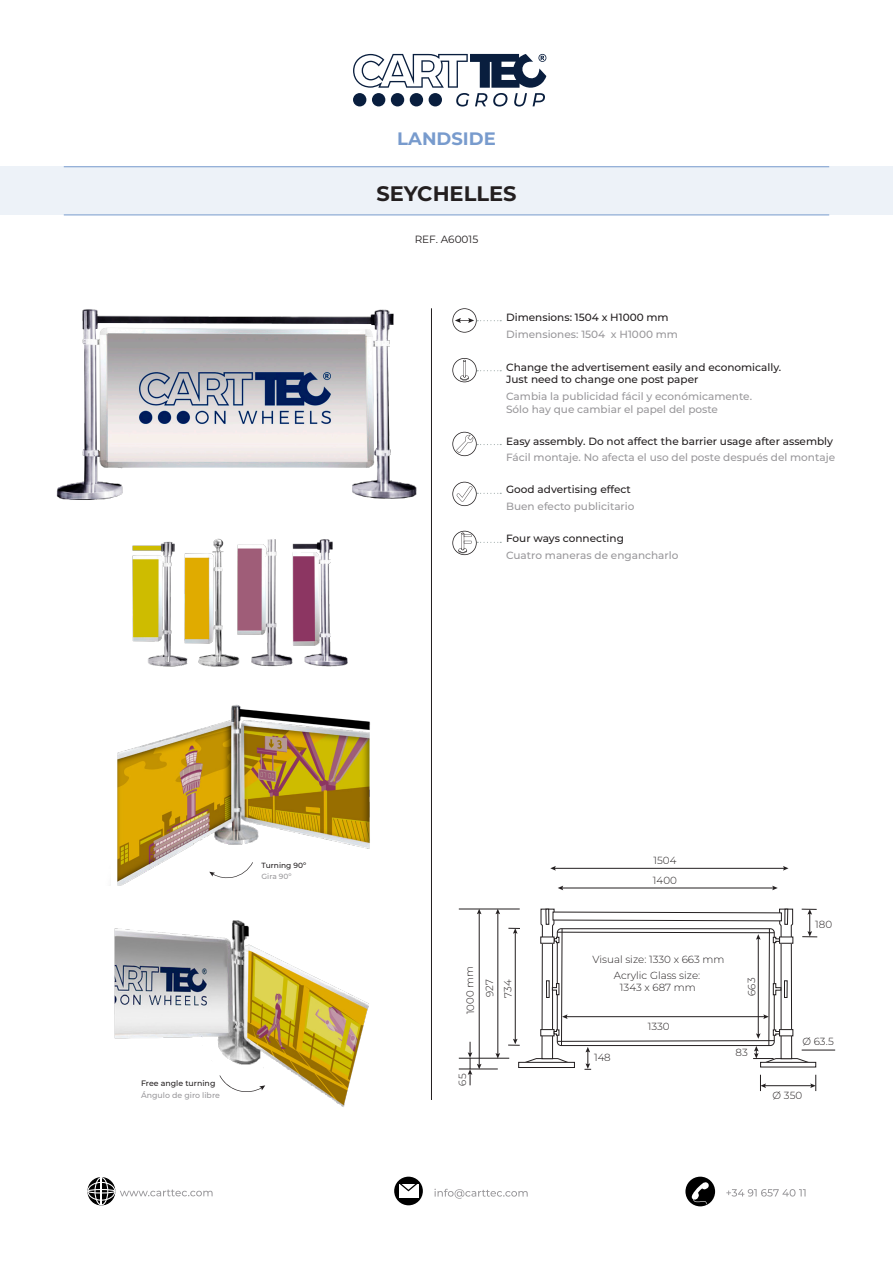
<style>
.page{position:relative;width:893px;height:1263px;background:#fff}
.page>*{position:absolute;margin:0;border:0;box-sizing:border-box;transform-origin:0 0}
.t1{font:700 21px "Montserrat";color:#231f20}
.t2{font:700 18px "Montserrat";color:#789bcd}
.t3{font:500 10.5px/12.6px "Montserrat";color:#99989b}
.t4{font:500 10.5px/12.6px "Montserrat";color:#231f20}
.t5{font:10.5px "Montserrat";color:#231f20}
.t6{font:300 10.35px/19.6px "Montserrat";color:#231f20;text-align:center}
.t7{font:500 7.8px "Montserrat";color:#99989b}
.t8{font:500 7.8px "Montserrat";color:#231f20}
.t9{font:500 7.5px "Montserrat";color:#231f20}
.t10{font:500 7.5px "Montserrat";color:#99989b}
</style>
<div class="page">
<div style="left:0;top:166px;width:893px;height:49px;background:#edf2f8"></div>
<hr style="left:64px;top:166px;width:765px;height:1px;background:#789bcd">
<hr style="left:64px;top:215px;width:765px;height:1px;background:#789bcd">
<div style="left:394px;top:1177px;width:29px;height:28px;background:#000;border-radius:50%"></div>
<div style="left:399px;top:1184px;width:19px;height:14px;background:#fff"></div>
<svg style="left:399px;top:1184px;width:20px;height:7px"></svg>
<svg style="left:434px;top:1189px;width:94px;height:10px"></svg>
<svg style="left:87px;top:1177px;width:126px;height:28px"></svg>
<div style="left:685px;top:1177px;width:30px;height:29px;background:#000;border-radius:50%"></div>
<svg style="left:692px;top:1182px;width:17px;height:22px"></svg>
<svg style="left:726px;top:1189px;width:79px;height:7px"></svg>
<svg style="left:353px;top:54px;width:193px;height:53px"></svg>
<img style="left:56px;top:309px;width:361px;height:191px">
<hr style="left:479px;top:912px;width:1px;height:153px;background:#231f20">
<svg style="left:477px;top:910px;width:4px;height:4px"></svg>
<hr style="left:554px;top:868px;width:231px;height:1px;background:#231f20">
<svg style="left:783px;top:866px;width:5px;height:4px"></svg>
<svg style="left:550px;top:866px;width:6px;height:4px"></svg>
<hr style="left:561px;top:888px;width:213px;height:1px;background:#231f20">
<svg style="left:772px;top:886px;width:6px;height:4px"></svg>
<svg style="left:558px;top:886px;width:5px;height:4px"></svg>
<hr style="left:459px;top:1058px;width:50px;height:1px;background:#231f20">
<hr style="left:459px;top:909px;width:61px;height:1px;background:#231f20">
<hr style="left:459px;top:1068px;width:39px;height:1px;background:#231f20">
<hr style="left:802px;top:1050px;width:33px;height:1px;background:#231f20">
<img style="left:132px;top:538px;width:216px;height:129px">
<img style="left:117px;top:705px;width:253px;height:181px">
<svg style="left:209px;top:862px;width:44px;height:17px"></svg>
<img style="left:114px;top:920px;width:255px;height:187px">
<svg style="left:219px;top:1075px;width:46px;height:18px"></svg>
<hr style="left:431px;top:308px;width:1px;height:792px;background:#231f20">
<svg style="left:452px;top:308px;width:49px;height:25px"></svg>
<svg style="left:452px;top:358px;width:49px;height:24px"></svg>
<svg style="left:452px;top:432px;width:49px;height:24px"></svg>
<svg style="left:452px;top:482px;width:49px;height:24px"></svg>
<svg style="left:452px;top:531px;width:49px;height:24px"></svg>
<svg style="left:459px;top:1042px;width:22px;height:43px"></svg>
<svg style="left:495px;top:909px;width:322px;height:182px"></svg>
<h2 class="t2" style="left:397px;top:126px;width:100px">LANDSIDE</h2>
<p class="t1" style="left:376px;top:178px;width:142px">SEYCHELLES</p>
<p class="t5" style="left:415px;top:232px;width:65px">REF. A60015</p>
<p class="t4" style="left:506px;top:311px;width:164px">Dimensions: 1504 x H1000 mm</p>
<p class="t3" style="left:506px;top:327px;width:173px">Dimensiones: 1504 x H1000 mm</p>
<p class="t4" style="left:506px;top:360px;width:277px">Change the advertisement easily and economically.<br>Just need to change one post paper</p>
<p class="t3" style="left:506px;top:390px;width:247px">Cambia la publicidad fácil y económicamente.<br>Sólo hay que cambiar el papel del poste</p>
<p class="t4" style="left:506px;top:434px;width:328px">Easy assembly. Do not affect the barrier usage after assembly</p>
<p class="t3" style="left:506px;top:451px;width:331px">Fácil montaje. No afecta el uso del poste después del montaje</p>
<p class="t4" style="left:506px;top:483px;width:126px">Good advertising effect</p>
<p class="t3" style="left:506px;top:500px;width:130px">Buen efecto publicitario</p>
<p class="t4" style="left:506px;top:532px;width:119px">Four ways connecting</p>
<p class="t3" style="left:506px;top:549px;width:174px">Cuatro maneras de engancharlo</p>
<p class="t9" style="left:261px;top:860px;width:46px">Turning 90º</p>
<p class="t10" style="left:261px;top:871px;width:32px">Gira 90º</p>
<p class="t8" style="left:141px;top:1078px;width:76px">Free angle turning</p>
<p class="t7" style="left:141px;top:1090px;width:80px">Ángulo de giro libre</p>
<p class="t6" style="left:460px;top:1015px;width:50px;rotate:-91deg">1000 mm<br>927</p>
<p class="t6" style="left:653px;top:850px;width:25px;line-height:20.2px;text-align:left">1504<br>1400</p>
<p class="t6" style="left:592px;top:951px;width:134px;line-height:16px">Visual size: 1330 x 663 mm<br>Acrylic Glass size:</p>
<p class="t6" style="left:620px;top:977px;width:77px">1343 x 687 mm</p>
<p class="t6" style="left:648px;top:1016px;width:23px">1330</p>
<p class="t6" style="left:594px;top:1047px;width:18px">148</p>
<p class="t6" style="left:735px;top:1042px;width:14px">83</p>
<p class="t6" style="left:815px;top:914px;width:19px">180</p>
<p class="t6" style="left:802px;top:1031px;width:33px">Ø 63.5</p>
<p class="t6" style="left:773px;top:1085px;width:31px">Ø 350</p>
</div>
